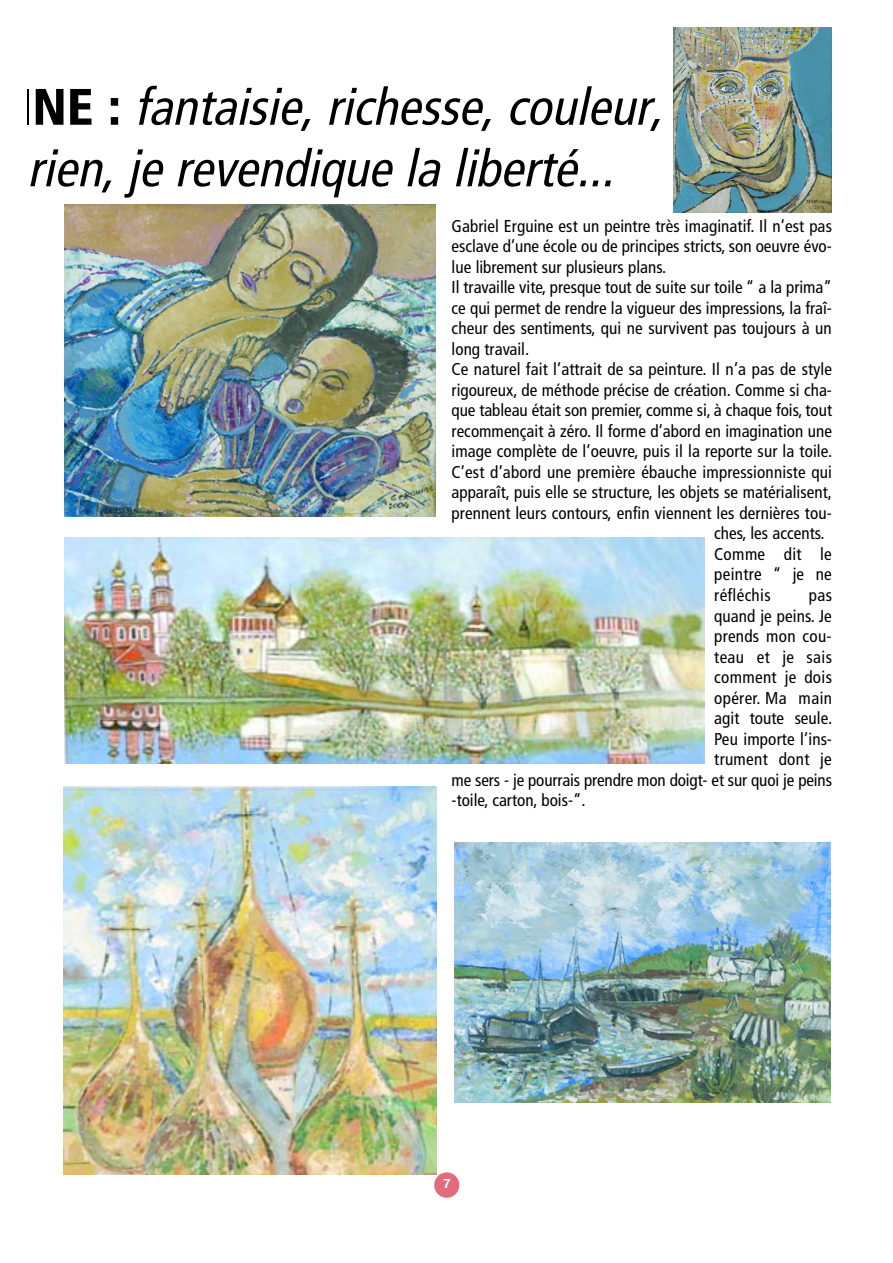
<style>
.page{position:relative;width:893px;height:1263px;background:#fff}
.page>*{position:absolute;margin:0;border:0;box-sizing:border-box;transform-origin:0 0}
.t1{font:italic condensed 51.3px/61.5px "Frutiger";color:#000}
.t2{font:condensed 17.1px "Frutiger";letter-spacing:.005em;color:#000}
.t3{font:700 12.75px "Helvetica";color:#fff}
.s1{font-weight:900;font-style:normal}
</style>
<div class="page">
<svg style="left:434px;top:1172px;width:25px;height:26px"></svg>
<img style="left:454px;top:843px;width:376px;height:259px">
<img style="left:63px;top:786px;width:373px;height:388px">
<img style="left:673px;top:27px;width:158px;height:185px">
<img style="left:64px;top:204px;width:371px;height:313px">
<img style="left:64px;top:537px;width:640px;height:227px">
<p class="t1" style="left:-15px;top:80px;width:689px"><span class="s1">U I N E :</span> fantaisie,richesse,couleur, srien,je revendique la liberté...</p>
<p class="t2" style="left:451px;top:219px;width:382px">Gabriel Erguine est un peintre très imaginatif. Il n’est pas</p>
<p class="t2" style="left:451px;top:239px;width:382px">esclave d’une école ou de principes stricts, son oeuvre évo-</p>
<p class="t2" style="left:451px;top:260px;width:216px">lue librement sur plusieurs plans.</p>
<p class="t2" style="left:451px;top:280px;width:382px">Il travaille vite, presque tout de suite sur toile “ a la prima”</p>
<p class="t2" style="left:451px;top:301px;width:382px">ce qui permet de rendre la vigueur des impressions, la fraî-</p>
<p class="t2" style="left:451px;top:321px;width:382px">cheur des sentiments, qui ne survivent pas toujours à un</p>
<p class="t2" style="left:451px;top:342px;width:79px">long travail.</p>
<p class="t2" style="left:451px;top:362px;width:382px">Ce naturel fait l’attrait de sa peinture. Il n’a pas de style</p>
<p class="t2" style="left:451px;top:383px;width:382px">rigoureux, de méthode précise de création. Comme si cha-</p>
<p class="t2" style="left:451px;top:403px;width:382px">que tableau était son premier, comme si, à chaque fois, tout</p>
<p class="t2" style="left:451px;top:424px;width:382px">recommençait à zéro. Il forme d’abord en imagination une</p>
<p class="t2" style="left:451px;top:445px;width:382px">image complète de l’oeuvre, puis il la reporte sur la toile.</p>
<p class="t2" style="left:451px;top:465px;width:382px">C’est d’abord une première ébauche impressionniste qui</p>
<p class="t2" style="left:451px;top:486px;width:382px">apparaît, puis elle se structure, les objets se matérialisent,</p>
<p class="t2" style="left:451px;top:506px;width:381px">prennent leurs contours, enfin viennent les dernières tou-</p>
<p class="t2" style="left:714px;top:527px;width:112px">ches, les accents.</p>
<p class="t2" style="left:714px;top:547px;width:119px">Comme dit le</p>
<p class="t2" style="left:714px;top:568px;width:119px">peintre “ je ne</p>
<p class="t2" style="left:714px;top:588px;width:58px">réfléchis</p>
<p class="t2" style="left:808px;top:588px;width:25px">pas</p>
<p class="t2" style="left:714px;top:609px;width:119px">quand je peins. Je</p>
<p class="t2" style="left:714px;top:629px;width:119px">prends mon cou-</p>
<p class="t2" style="left:714px;top:650px;width:119px">teau et je sais</p>
<p class="t2" style="left:714px;top:670px;width:119px">comment je dois</p>
<p class="t2" style="left:714px;top:691px;width:119px">o p é re r. Ma main</p>
<p class="t2" style="left:714px;top:711px;width:119px">agit toute seule.</p>
<p class="t2" style="left:714px;top:732px;width:119px">Peu importe l’ins-</p>
<p class="t2" style="left:714px;top:752px;width:119px">trument dont je</p>
<p class="t2" style="left:451px;top:773px;width:382px">me sers - je pourrais prendre mon doigt- et sur quoi je peins</p>
<p class="t2" style="left:451px;top:793px;width:136px">-toile, carton, bois-”.</p>
<p class="t3" style="left:443px;top:1178px;width:9px">7</p>
</div>
